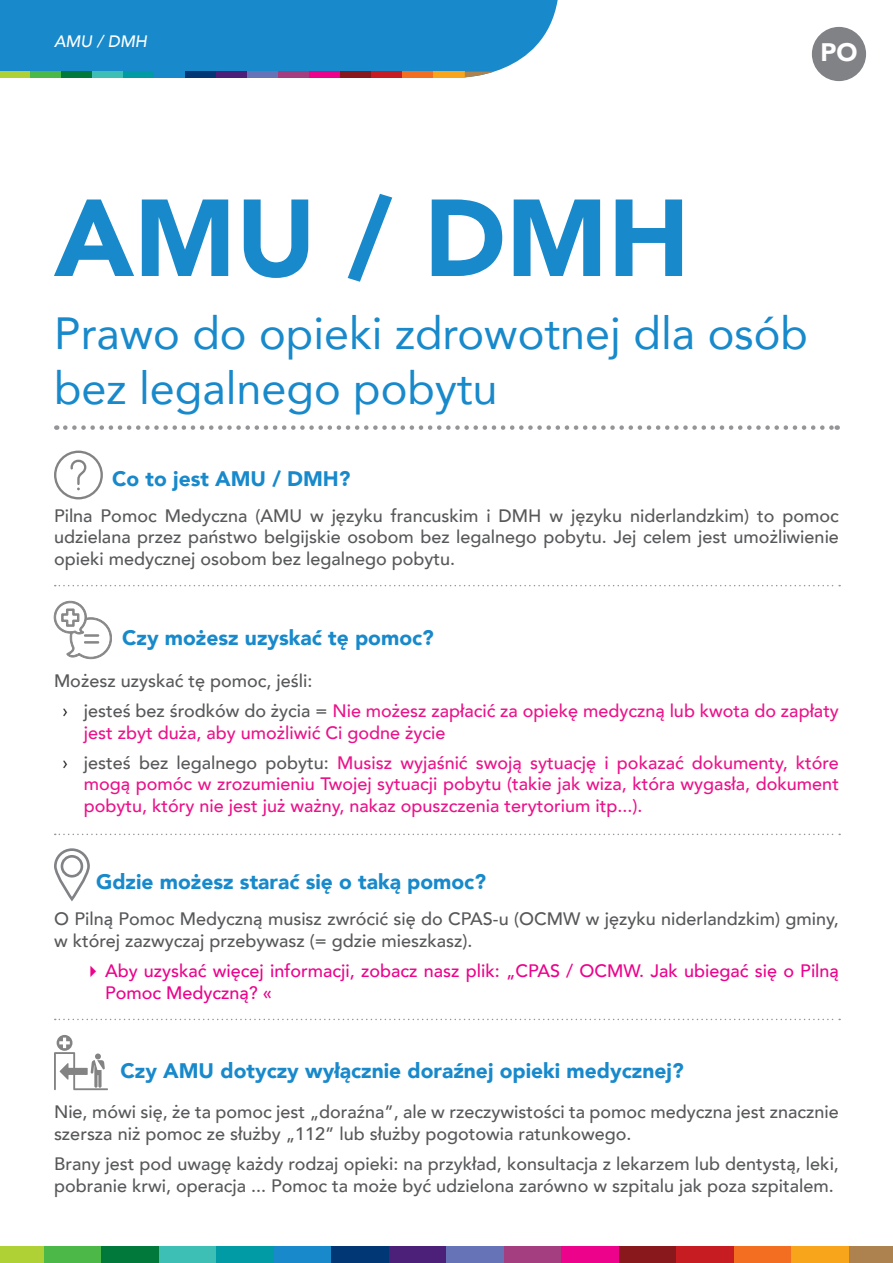
<style>
.page{position:relative;width:893px;height:1263px;background:#fff}
.page>*{position:absolute;margin:0;border:0;box-sizing:border-box;transform-origin:0 0}
.t1{font:900 108px "Avenir";color:#1889cb}
.t2{font:45px/55.5px "Avenir";color:#1889cb}
.t3{font:900 25.35px "Avenir";color:#fff}
.t4{font:900 21px "Avenir";color:#1889cb}
.t5{font:500 18px/21.6px "Avenir";color:#57585a}
.t6{font:500 18px/21.6px "Avenir";color:#eb128a}
.t7{font:500 18px/21.6px "Avenir";color:#ed028c}
.t8{font:italic 500 16.5px "Avenir";color:#fff}
.s1{font-family:"Gotham Narrow";font-weight:400;color:#231f20}
.s2{color:#57585a}
</style>
<div class="page">
<svg style="left:65px;top:425px;width:773px;height:5px"></svg>
<svg style="left:54px;top:451px;width:49px;height:48px"></svg>
<svg style="left:55px;top:585px;width:785px;height:1px"></svg>
<svg style="left:54px;top:600px;width:58px;height:60px"></svg>
<svg style="left:55px;top:834px;width:785px;height:1px"></svg>
<div style="left:54px;top:848px;width:36px;height:52px;border:3px solid #808285;border-radius:17px"></div>
<div style="left:61px;top:855px;width:22px;height:22px;border:3px solid #808285;border-radius:50%"></div>
<svg style="left:55px;top:1019px;width:785px;height:1px"></svg>
<svg style="left:54px;top:1035px;width:54px;height:55px"></svg>
<svg style="left:0;top:0;width:558px;height:78px;background:#298bc5"></svg>
<div style="left:849px;top:1246px;width:44px;height:17px;background:#ae824f"></div>
<div style="left:0;top:1246px;width:44px;height:17px;background:#b0d136"></div>
<div style="left:44px;top:1246px;width:57px;height:17px;background:#4cb848"></div>
<div style="left:101px;top:1246px;width:58px;height:17px;background:#00793a"></div>
<div style="left:159px;top:1246px;width:57px;height:17px;background:#3ebfb5"></div>
<div style="left:216px;top:1246px;width:58px;height:17px;background:#009ba5"></div>
<div style="left:274px;top:1246px;width:57px;height:17px;background:#1889cb"></div>
<div style="left:331px;top:1246px;width:58px;height:17px;background:#013775"></div>
<div style="left:389px;top:1246px;width:57px;height:17px;background:#4c1f79"></div>
<div style="left:446px;top:1246px;width:58px;height:17px;background:#6773b7"></div>
<div style="left:504px;top:1246px;width:57px;height:17px;background:#a43e81"></div>
<div style="left:561px;top:1246px;width:58px;height:17px;background:#ed028c"></div>
<div style="left:619px;top:1246px;width:58px;height:17px;background:#88181b"></div>
<div style="left:677px;top:1246px;width:57px;height:17px;background:#c61c22"></div>
<div style="left:734px;top:1246px;width:58px;height:17px;background:#f36e21"></div>
<div style="left:792px;top:1246px;width:57px;height:17px;background:#f9a51b"></div>
<div style="left:812px;top:27px;width:54px;height:54px;background:#808285;border-radius:50%"></div>
<p class="t8" style="left:54px;top:31px;width:95px">AMU / DMH</p>
<p class="t3" style="left:820px;top:30px;width:39px">PO</p>
<p class="t1" style="left:54px;top:146px;width:637px">AMU / DMH</p>
<p class="t2" style="left:54px;top:304px;width:755px">Prawo do opieki zdrowotnej dla osób bez legalnego pobytu</p>
<p class="t4" style="left:112px;top:461px;width:240px">Co to jest AMU / DMH?</p>
<p class="t5" style="left:54px;top:503px;width:786px;text-align:justify">Pilna Pomoc Medyczna (AMU w języku francuskim i DMH w języku niderlandzkim) to pomoc udzielana przez państwo belgijskie osobom bez legalnego pobytu. Jej celem jest umożliwienie opieki medycznej osobom bez legalnego pobytu.</p>
<p class="t4" style="left:122px;top:620px;width:313px">Czy możesz uzyskać tę pomoc?</p>
<p class="t5" style="left:54px;top:669px;width:260px">Możesz uzyskać tę pomoc, jeśli:</p>
<p class="t6" style="left:84px;top:699px;width:757px;text-indent:-21px"><span class="s1">›</span> <span class="s2">jesteś bez środków do życia =</span> Nie możesz zapłacić za opiekę medyczną lub kwota do zapłaty jest zbyt duża, aby umożliwić Ci godne życie</p>
<p class="t6" style="left:84px;top:751px;width:757px;text-align:justify;text-indent:-21px"><span class="s1">›</span> <span class="s2">jesteś bez legalnego pobytu:</span> Musisz wyjaśnić swoją sytuację i pokazać dokumenty, które mogą pomóc w zrozumieniu Twojej sytuacji pobytu (takie jak wiza, która wygasła, dokument pobytu, który nie jest już ważny, nakaz opuszczenia terytorium itp...).</p>
<p class="t4" style="left:96px;top:864px;width:391px">Gdzie możesz starać się o taką pomoc?</p>
<p class="t5" style="left:54px;top:907px;width:786px">O Pilną Pomoc Medyczną musisz zwrócić się do CPAS-u (OCMW w języku niderlandzkim) gminy, w której zazwyczaj przebywasz (= gdzie mieszkasz).</p>
<p class="t7" style="left:105px;top:959px;width:735px">Aby uzyskać więcej informacji, zobacz nasz plik: „CPAS / OCMW. Jak ubiegać się o Pilną<br>Pomoc Medyczną? «</p>
<p class="t4" style="left:120px;top:1053px;width:565px">Czy AMU dotyczy wyłącznie doraźnej opieki medycznej?</p>
<p class="t5" style="left:54px;top:1100px;width:786px">Nie, mówi się, że ta pomoc jest „doraźna”, ale w rzeczywistości ta pomoc medyczna jest znacznie szersza niż pomoc ze służby „112” lub służby pogotowia ratunkowego.</p>
<p class="t5" style="left:54px;top:1152px;width:786px">Brany jest pod uwagę każdy rodzaj opieki: na przykład, konsultacja z lekarzem lub dentystą, leki, pobranie krwi, operacja ... Pomoc ta może być udzielona zarówno w szpitalu jak poza szpitalem.</p>
</div>
